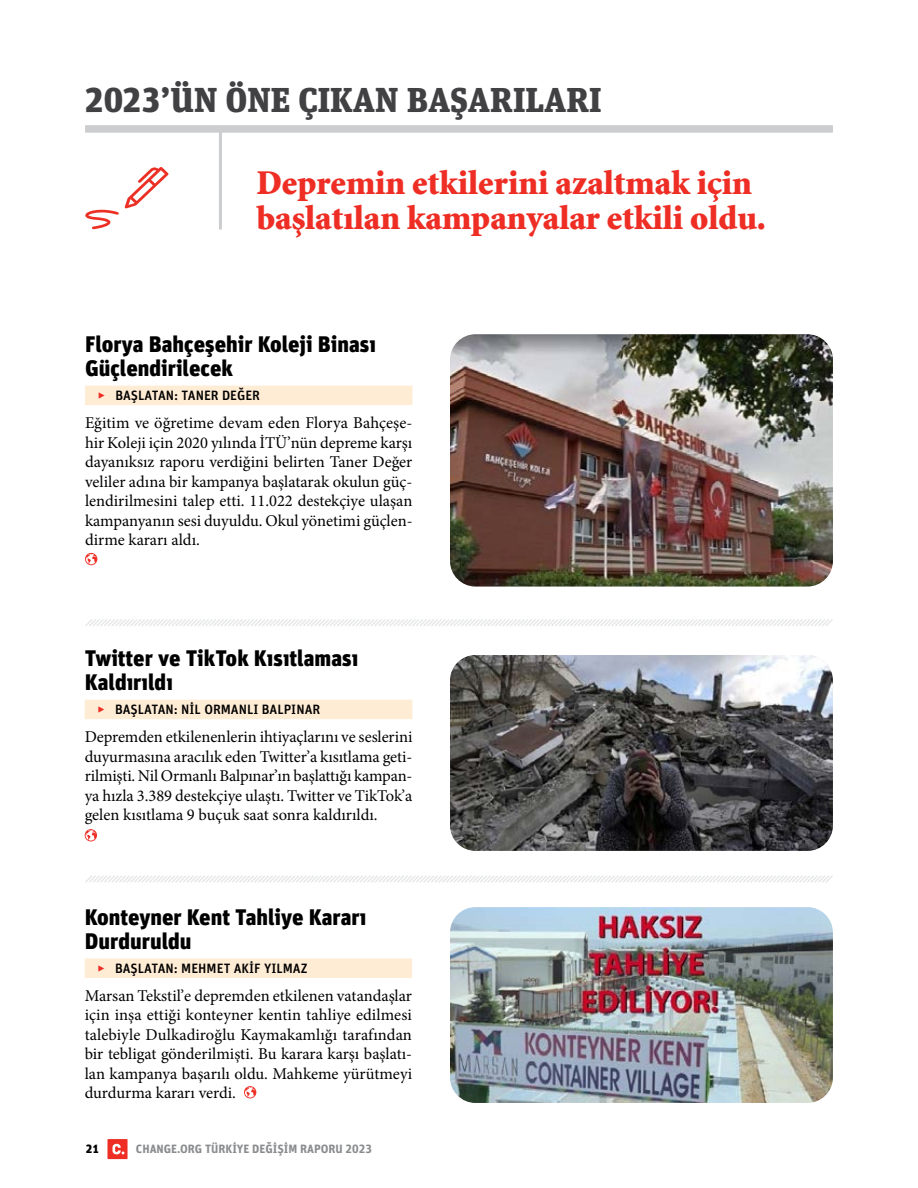
<style>
.page{position:relative;width:918px;height:1188px;background:#fff}
.page>*{position:absolute;margin:0;border:0;box-sizing:border-box;transform-origin:0 0}
.t1{font:900 34.5px/36px "Minion";color:#ee2e24}
.t2{font:900 34.5px "FF Unit Slab Pro";color:#414042}
.t3{font:900 22.5px/24px "FF Unit Pro";color:#000}
.t4{font:16.5px/19.5px "Minion Pro";color:#000;text-align:justify}
.t5{font:500 13.5px "FF Unit Pro";color:#000}
.t6{font:700 12px "FF Unit Pro";color:#8a8c8e}
.t7{font:900 12px "FF Unit Pro";color:#000}
.s1{font-weight:900;color:#ee2e24}
</style>
<div class="page">
<div style="left:85px;top:125px;width:748px;height:8px;background:#cbcdce"></div>
<hr style="left:219px;top:128px;width:3px;height:102px;background:#cbcdce">
<svg style="left:85px;top:209px;width:34px;height:20px"></svg>
<svg style="left:125px;top:167px;width:44px;height:41px"></svg>
<img style="left:450px;top:334px;width:383px;height:253px">
<div style="left:85px;top:386px;width:327px;height:19px;background:#ffecd5"></div>
<svg style="left:85px;top:619px;width:748px;height:7px"></svg>
<svg style="left:85px;top:875px;width:748px;height:8px"></svg>
<div style="left:85px;top:958px;width:327px;height:20px;background:#ffecd5"></div>
<img style="left:450px;top:907px;width:383px;height:196px">
<img style="left:450px;top:655px;width:383px;height:196px">
<div style="left:85px;top:700px;width:327px;height:19px;background:#ffecd5"></div>
<svg style="left:85px;top:553px;width:12px;height:12px"></svg>
<svg style="left:85px;top:829px;width:12px;height:12px"></svg>
<svg style="left:244px;top:1086px;width:12px;height:12px"></svg>
<svg style="left:107px;top:1139px;width:21px;height:20px"></svg>
<h1 class="t2" style="left:85px;top:74px;width:518px">2023’ÜN ÖNE ÇIKAN BAŞARILARI</h1>
<h1 class="t1" style="left:256px;top:165px;width:511px">Depremin etkilerini azaltmak için başlatılan kampanyalar etkili oldu.</h1>
<h2 class="t3" style="left:85px;top:331px;width:292px">Florya Bahçeşehir Koleji Binası<br>Güçlendirilecek</h2>
<p class="t5" style="left:98px;top:386px;width:164px"><span class="s1">‣</span> BAŞLATAN: TANER DEĞER</p>
<p class="t4" style="left:85px;top:413px;width:329px">Eğitim ve öğretime devam eden Florya Bahçeşe&shy;hir Koleji için 2020 yılında İTÜ’nün depreme karşı dayanıksız raporu verdiğini belirten Taner Değer veliler adına bir kampanya başlatarak okulun güç&shy;lendirilmesini talep etti. 11.022 destekçiye ulaşan kampanyanın sesi duyuldu. Okul yönetimi güçlen&shy;dirme kararı aldı.</p>
<h2 class="t3" style="left:85px;top:645px;width:275px">Twitter ve TikTok Kısıtlaması<br>Kaldırıldı</h2>
<p class="t5" style="left:97px;top:700px;width:224px"><span class="s1">‣</span> BAŞLATAN: NİL ORMANLI BALPINAR</p>
<p class="t4" style="left:85px;top:727px;width:329px">Depremden etkilenenlerin ihtiyaçlarını ve seslerini duyurmasına aracılık eden Twitter’a kısıtlama geti&shy;rilmişti. Nil Ormanlı Balpınar’ın başlattığı kampan&shy;ya hızla 3.389 destekçiye ulaştı. Twitter ve TikTok’a gelen kısıtlama 9 buçuk saat sonra kaldırıldı.</p>
<h2 class="t3" style="left:85px;top:904px;width:283px">Konteyner Kent Tahliye Kararı<br>Durduruldu</h2>
<p class="t5" style="left:97px;top:959px;width:212px"><span class="s1">‣</span> BAŞLATAN: MEHMET AKİF YILMAZ</p>
<p class="t4" style="left:85px;top:986px;width:329px">Marsan Tekstil’e depremden etkilenen vatandaşlar için inşa ettiği konteyner kentin tahliye edilmesi talebiyle Dulkadiroğlu Kaymakamlığı tarafından bir tebligat gönderilmişti. Bu karara karşı başlatı&shy;lan kampanya başarılı oldu. Mahkeme yürütmeyi durdurma kararı verdi.</p>
<p class="t7" style="left:86px;top:1140px;width:15px">21</p>
<p class="t6" style="left:136px;top:1140px;width:238px">CHANGE.ORG TÜRKİYE DEĞİŞİM RAPORU 2023</p>
</div>
